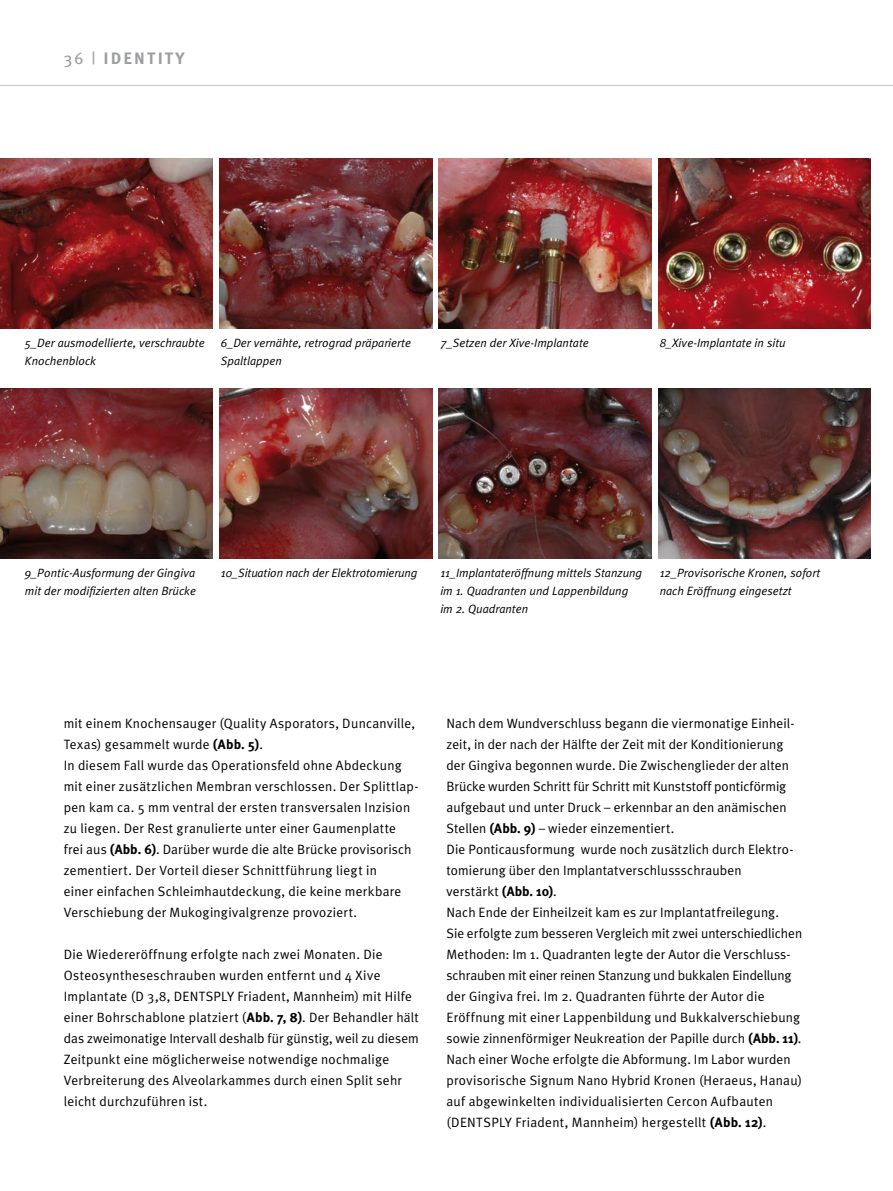
<style>
.page{position:relative;width:893px;height:1191px;background:#fff}
.page>*{position:absolute;margin:0;border:0;box-sizing:border-box;transform-origin:0 0}
.t1{font:700 16.5px "Meta Plus";letter-spacing:.125em;color:#9c9d9f}
.t2{font:13.5px/21px "Meta Plus Normal";letter-spacing:.015em;color:#000}
.t3{font:italic 12px/18px "Meta Plus Normal";color:#000}
.s1{font-weight:400}
.s2{font-family:"Meta Plus";font-weight:700}
</style>
<div class="page">
<hr style="left:0;top:85px;width:893px;height:1px;background:#c5c6c8">
<img style="left:219px;top:159px;width:213px;height:170px">
<img style="left:439px;top:159px;width:212px;height:170px">
<img style="left:658px;top:159px;width:213px;height:170px">
<img style="left:0;top:159px;width:213px;height:170px">
<img style="left:219px;top:389px;width:213px;height:170px">
<img style="left:439px;top:389px;width:212px;height:170px">
<img style="left:658px;top:389px;width:213px;height:170px">
<img style="left:0;top:389px;width:213px;height:170px">
<p class="t1" style="left:64px;top:49px;width:122px"><span class="s1">36 |</span> identity</p>
<p class="t3" style="left:25px;top:333px;width:181px">5_Der ausmodellierte, verschraubte</p>
<p class="t3" style="left:440px;top:333px;width:150px">7_Setzen der Xive-Implantate</p>
<p class="t3" style="left:660px;top:333px;width:127px">8_Xive-Implantate in situ</p>
<p class="t3" style="left:25px;top:351px;width:73px">Knochenblock</p>
<p class="t3" style="left:221px;top:333px;width:192px">6_Der vernähte, retrograd präparierte<br>Spaltlappen</p>
<p class="t3" style="left:25px;top:563px;width:173px">9_Pontic-Ausformung der Gingiva mit der modifizierten alten Brücke</p>
<p class="t3" style="left:221px;top:563px;width:198px">10_Situation nach der Elektrotomierung</p>
<p class="t3" style="left:440px;top:563px;width:203px">11_Implantateröffnung mittels Stanzung im 1. Quadranten und Lappenbildung im 2. Quadranten</p>
<p class="t3" style="left:660px;top:563px;width:162px">12_Provisorische Kronen, sofort nach Eröffnung eingesetzt</p>
<p class="t2" style="left:64px;top:712px;width:356px">mit einem Knochensauger (Quality Asporators, Duncanville, Texas) gesammelt wurde <span class="s2">(Abb. 5)</span>.<br>In diesem Fall wurde das Operationsfeld ohne Abdeckung mit einer zusätzlichen Membran verschlossen. Der Splittlap&shy;pen kam ca. 5 mm ventral der ersten transversalen Inzision zu liegen. Der Rest granulierte unter einer Gaumenplatte frei aus <span class="s2">(Abb. 6)</span>. Darüber wurde die alte Brücke provisorisch zementiert. Der Vorteil dieser Schnittführung liegt in<br>einer einfachen Schleimhautdeckung, die keine merkbare Verschiebung der Mukogingivalgrenze provoziert.</p>
<p class="t2" style="left:64px;top:943px;width:357px">Die Wiedereröffnung erfolgte nach zwei Monaten. Die Osteo-syntheseschrauben wurden entfernt und 4 Xive Implantate (D 3,8, DENTSPLY Friadent, Mannheim) mit Hilfe einer Bohrschablone platziert (<span class="s2">Abb. 7, 8)</span>. Der Behandler hält das zweimonatige Intervall deshalb für günstig, weil zu diesem Zeitpunkt eine möglicherweise notwendige nochmalige Verbreiterung des Alveolarkammes durch einen Split sehr leicht durchzuführen ist.</p>
<p class="t2" style="left:446px;top:712px;width:357px">Nach dem Wundverschluss begann die viermonatige Einheil&shy;zeit, in der nach der Hälfte der Zeit mit der Konditionierung der Gingiva begonnen wurde. Die Zwischenglieder der alten Brücke wurden Schritt für Schritt mit Kunststoff ponticförmig aufgebaut und unter Druck – erkennbar an den anämischen Stellen <span class="s2">(Abb. 9)</span> – wieder einzementiert.<br>Die Ponticausformung wurde noch zusätzlich durch Elektro&shy;tomierung über den Implantatverschlussschrauben<br>verstärkt <span class="s2">(Abb. 10)</span>.<br>Nach Ende der Einheilzeit kam es zur Implantatfreilegung.<br>Sie erfolgte zum besseren Vergleich mit zwei unterschiedlichen Methoden: Im 1. Quadranten legte der Autor die Verschluss&shy;schrauben mit einer reinen Stanzung und bukkalen Eindellung der Gingiva frei. Im 2. Quadranten führte der Autor die Eröffnung mit einer Lappenbildung und Bukkalverschiebung sowie zinnenförmiger Neukreation der Papille durch <span class="s2">(Abb. 11)</span>.<br>Nach einer Woche erfolgte die Abformung. Im Labor wurden provisorische Signum Nano Hybrid Kronen (Heraeus, Hanau) auf abgewinkelten individualisierten Cercon Aufbauten (DENTSPLY Friadent, Mannheim) hergestellt <span class="s2">(Abb. 12)</span>.</p>
</div>
